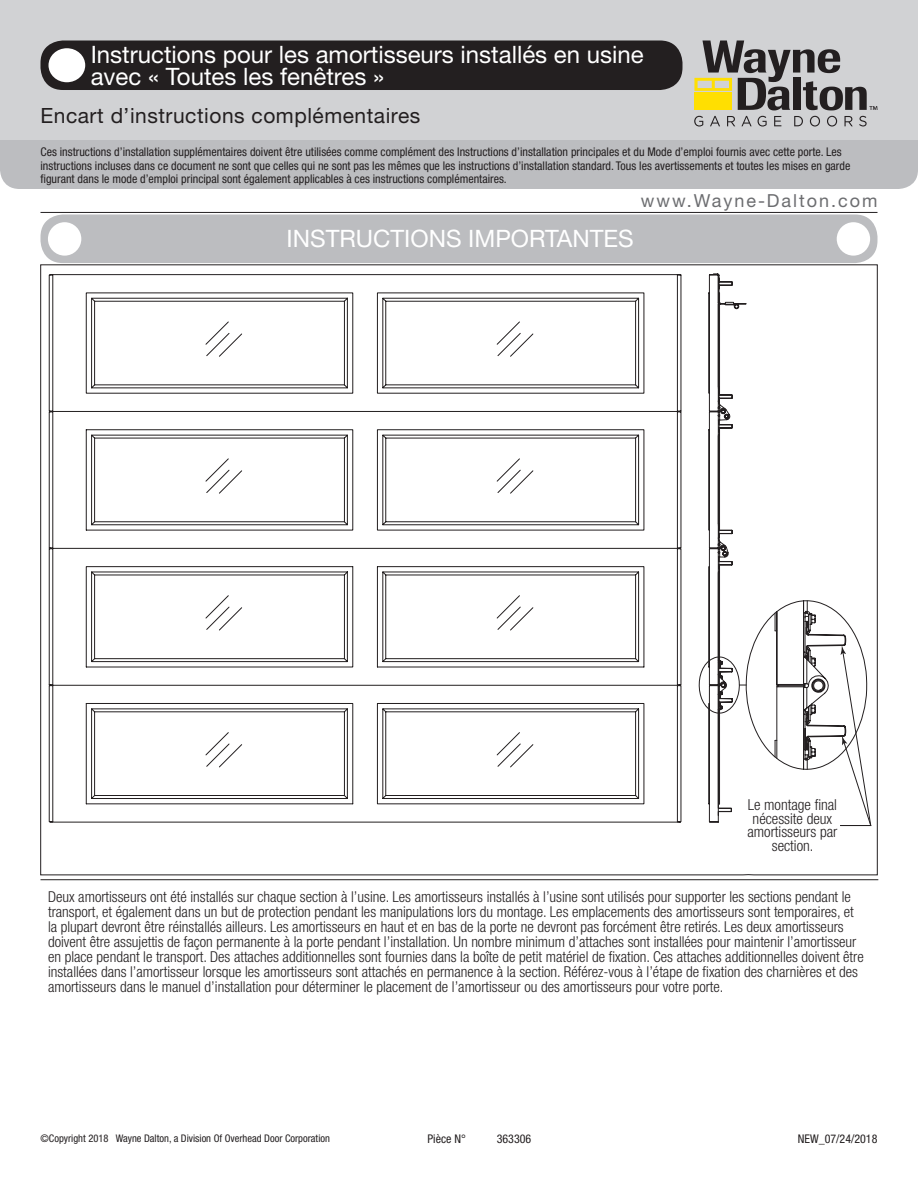
<style>
.page{position:relative;width:918px;height:1188px;background:#fff}
.page>*{position:absolute;margin:0;border:0;box-sizing:border-box;transform-origin:0 0}
.Heading_1{font:24px/22.5px "Helvetica Neue LT Std";color:#fff}
.Type_Of_Insert{font:21px "Helvetica Neue LT Std";letter-spacing:.025em;color:#231f20}
.Front_Cover_Web_Site{font:18px "Helvetica Neue LT Std";letter-spacing:.11em;color:#6c6d70}
.t1{font:300 condensed 15.15px/13.6px "Helvetica Neue LT Std";color:#231f20;text-align:center}
.Body{font:300 condensed 15px/15px "Helvetica Neue LT Std";color:#231f20}
.Insert_Description{font:condensed 12px/13.5px "Helvetica Neue LT Std";color:#231f20}
.Part_Number{font:condensed 12px "Helvetica Neue LT Std";color:#231f20}
.Copyright{font:condensed 10.5px "Helvetica Neue LT Std";color:#231f20}
</style>
<div class="page">
<div style="left:0;top:140px;width:918px;height:49px;background:#bcbdc0"></div>
<div style="left:0;top:0;width:918px;height:140px;background:#d1d2d4"></div>
<div style="left:40px;top:40px;width:642px;height:50px;background:#231f20;border-radius:22px"></div>
<div style="left:49px;top:48px;width:36px;height:34px;background:#fff;border-radius:50%"></div>
<hr style="left:40px;top:879px;width:838px;height:1px;background:#231f20">
<hr style="left:40px;top:212px;width:838px;height:1px;background:#231f20">
<svg style="left:694px;top:116px;width:9px;height:11px"></svg>
<svg style="left:710px;top:116px;width:10px;height:10px"></svg>
<svg style="left:727px;top:116px;width:8px;height:10px"></svg>
<svg style="left:741px;top:116px;width:11px;height:10px"></svg>
<svg style="left:758px;top:116px;width:9px;height:11px"></svg>
<svg style="left:774px;top:116px;width:7px;height:10px"></svg>
<svg style="left:794px;top:116px;width:9px;height:10px"></svg>
<svg style="left:810px;top:116px;width:10px;height:11px"></svg>
<svg style="left:827px;top:116px;width:10px;height:11px"></svg>
<svg style="left:845px;top:116px;width:8px;height:10px"></svg>
<svg style="left:859px;top:116px;width:8px;height:10px"></svg>
<svg style="left:694px;top:40px;width:184px;height:70px"></svg>
<svg style="left:40px;top:265px;width:838px;height:610px"></svg>
<div style="left:40px;top:214px;width:838px;height:49px;background:#bcbdc0;border-radius:23px"></div>
<div style="left:837px;top:222px;width:33px;height:34px;background:#fff;border-radius:50%"></div>
<div style="left:48px;top:222px;width:33px;height:34px;background:#fff;border-radius:50%"></div>
<p class="Heading_1" style="left:91px;top:42px;width:554px">Instructions pour les amortisseurs installés en usine avec « Toutes les fenêtres »</p>
<p class="Type_Of_Insert" style="left:40px;top:103px;width:381px">Encart d’instructions complémentaires</p>
<p class="Insert_Description" style="left:40px;top:145px;width:811px">Ces instructions d’installation supplémentaires doivent être utilisées comme complément des Instructions d’installation principales et du Mode d’emploi fournis avec cette porte. Les instructions incluses dans ce document ne sont que celles qui ne sont pas les mêmes que les instructions d’installation standard. Tous les avertissements et toutes les mises en garde figurant dans le mode d’emploi principal sont également applicables à ces instructions complémentaires.</p>
<p class="Heading_1" style="left:287px;top:227px;width:349px">INSTRUCTIONS IMPORTANTES</p>
<p class="Front_Cover_Web_Site" style="left:641px;top:190px;width:238px">www.Wayne-Dalton.com</p>
<p class="t1" style="left:747px;top:798px;width:91px">Le montage final nécessite deux amortisseurs par section.</p>
<p class="Body" style="left:48px;top:889px;width:817px">Deux amortisseurs ont été installés sur chaque section à l’usine. Les amortisseurs installés à l’usine sont utilisés pour supporter les sections pendant le transport, et également dans un but de protection pendant les manipulations lors du montage. Les emplacements des amortisseurs sont temporaires, et la plupart devront être réinstallés ailleurs. Les amortisseurs en haut et en bas de la porte ne devront pas forcément être retirés. Les deux amortisseurs doivent être assujettis de façon permanente à la porte pendant l’installation. Un nombre minimum d’attaches sont installées pour maintenir l’amortisseur en place pendant le transport. Des attaches additionnelles sont fournies dans la boîte de petit matériel de fixation. Ces attaches additionnelles doivent être installées dans l’amortisseur lorsque les amortisseurs sont attachés en permanence à la section. Référez-vous à l’étape de fixation des charnières et des amortisseurs dans le manuel d’installation pour déterminer le placement de l’amortisseur ou des amortisseurs pour votre porte.</p>
<p class="Copyright" style="left:40px;top:1132px;width:70px">©Copyright 2018</p>
<p class="Copyright" style="left:116px;top:1132px;width:216px">Wayne Dalton, a Division Of Overhead Door Corporation</p>
<p class="Part_Number" style="left:428px;top:1131px;width:40px">Pièce N°</p>
<p class="Part_Number" style="left:497px;top:1131px;width:36px">363306</p>
<p class="Insert_Description" style="left:798px;top:1131px;width:81px">NEW_07/24/2018</p>
</div>
